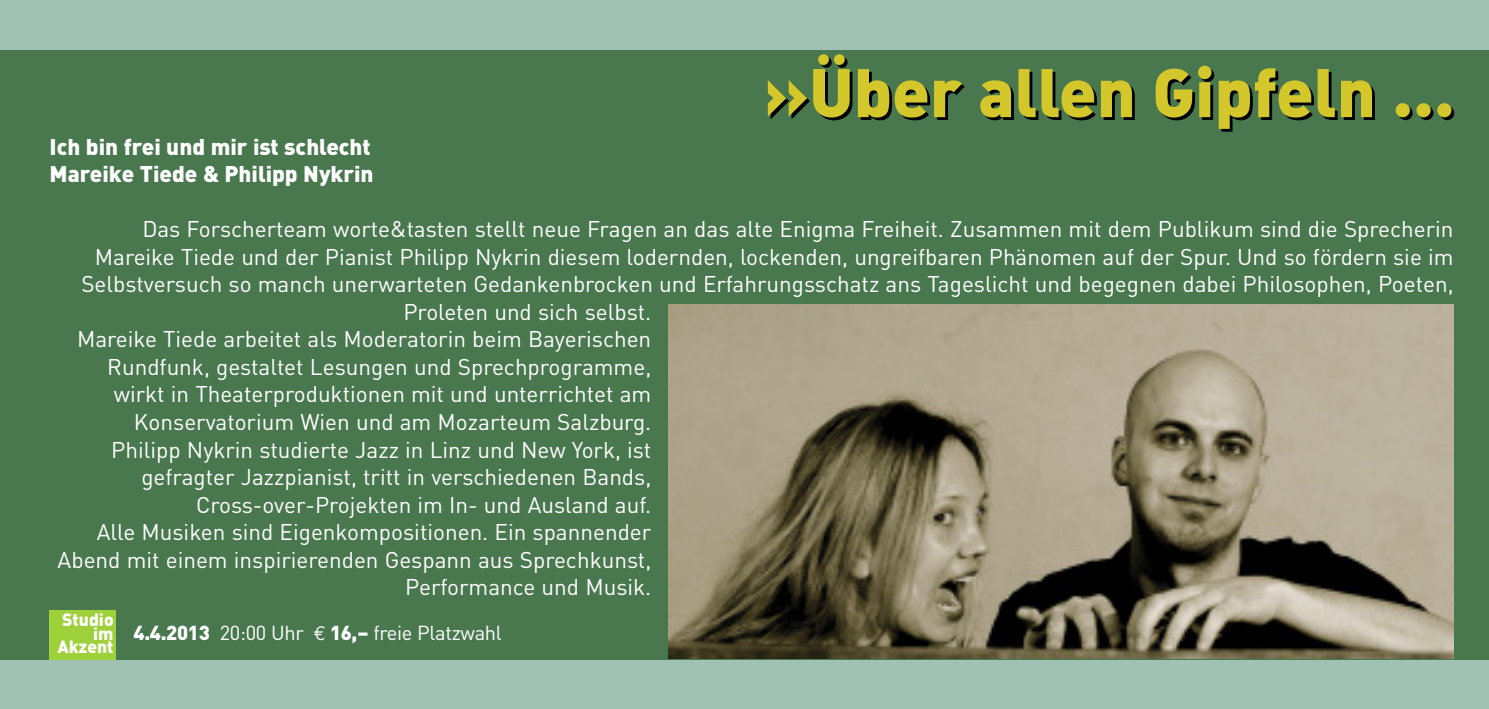
<style>
.page{position:relative;width:1489px;height:709px;background:#fff}
.page>*{position:absolute;margin:0;border:0;box-sizing:border-box;transform-origin:0 0}
.t1{font:67.5px "DIN Black Alternate";color:#d3c72c}
.t2{font:22.5px "DIN";color:#fff}
.t3{font:900 22.5px/27.5px "DIN";color:#fff}
.t4{font:20px "DIN";letter-spacing:-.015em;color:#fff}
.t5{font:900 17.5px/13px "DIN";color:#fff;text-align:right}
.s1{font-weight:900}
.s2{font-family:"Euro Mono"}
</style>
<div class="page">
<div style="left:0;top:0;width:1488px;height:709px;background:#9fc2b5"></div>
<div style="left:0;top:50px;width:1488px;height:609px;background:#49784f"></div>
<img style="left:668px;top:304px;width:785px;height:354px">
<div style="left:50px;top:609px;width:66px;height:50px;background:#9dd039"></div>
<h1 class="t1" style="left:763px;top:54px;width:692px">»Über allen Gipfeln ...</h1>
<p class="t3" style="left:50px;top:133px;width:325px">Ich bin frei und mir ist schlecht<br>Mareike Tiede &amp; Philipp Nykrin</p>
<p class="t2" style="left:142px;top:216px;width:1312px">Das Forscherteam worte&amp;tasten stellt neue Fragen an das alte Enigma Freiheit. Zusammen mit dem Publikum sind die Sprecherin</p>
<p class="t2" style="left:95px;top:244px;width:1360px">Mareike Tiede und der Pianist Philipp Nykrin diesem lodernden, lockenden, ungreifbaren Phänomen auf der Spur. Und so fördern sie im</p>
<p class="t2" style="left:81px;top:271px;width:1373px">Selbstversuch so manch unerwarteten Gedankenbrocken und Erfahrungsschatz ans Tageslicht und begegnen dabei Philosophen, Poeten,</p>
<p class="t2" style="left:403px;top:299px;width:249px">Proleten und sich selbst.</p>
<p class="t2" style="left:77px;top:326px;width:575px">Mareike Tiede arbeitet als Moderatorin beim Bayerischen</p>
<p class="t2" style="left:107px;top:354px;width:545px">Rundfunk, gestaltet Lesungen und Sprechprogramme,</p>
<p class="t2" style="left:114px;top:381px;width:539px">wirkt in Theaterproduktionen mit und unterrichtet am</p>
<p class="t2" style="left:134px;top:409px;width:519px">Konservatorium Wien und am Mozarteum Salzburg.</p>
<p class="t2" style="left:111px;top:436px;width:541px">Philipp Nykrin studierte Jazz in Linz und New York, ist</p>
<p class="t2" style="left:141px;top:464px;width:511px">gefragter Jazzpianist, tritt in verschiedenen Bands,</p>
<p class="t2" style="left:196px;top:491px;width:457px">Cross-over-Projekten im In- und Ausland auf.</p>
<p class="t2" style="left:97px;top:519px;width:556px">Alle Musiken sind Eigenkompositionen. Ein spannender</p>
<p class="t2" style="left:58px;top:546px;width:595px">Abend mit einem inspirierenden Gespann aus Sprechkunst,</p>
<p class="t2" style="left:405px;top:574px;width:248px">Performance und Musik.</p>
<p class="t4" style="left:134px;top:621px;width:369px"><span class="s1">4.4.2013</span> 20:00 Uhr <span class="s2">€</span> <span class="s1">16,–</span> freie Platzwahl</p>
<p class="t5" style="left:57px;top:614px;width:58px">Studio im<br>Akzent</p>
</div>
